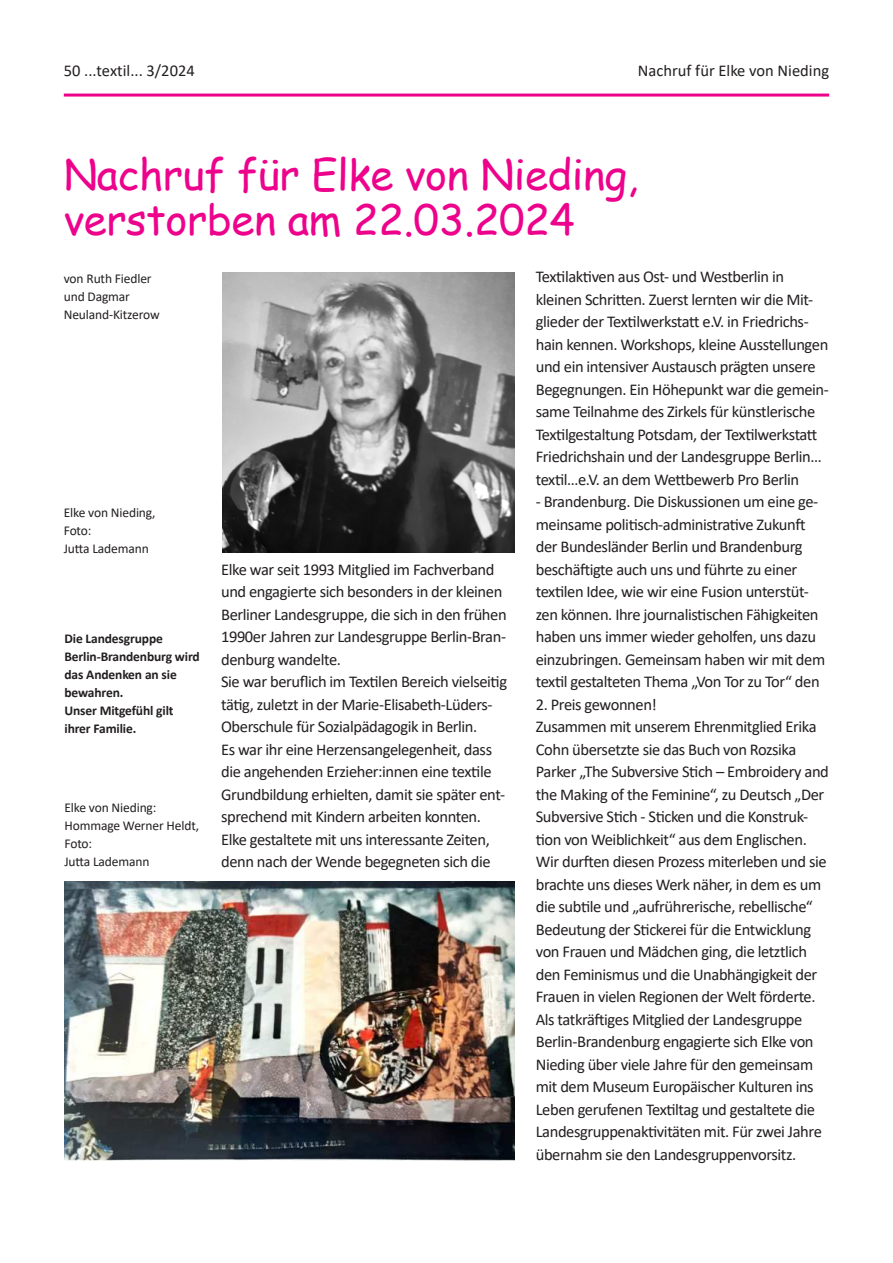
<style>
.page{position:relative;width:893px;height:1263px;background:#fff}
.page>*{position:absolute;margin:0;border:0;box-sizing:border-box;transform-origin:0 0}
.t1{font:42px/45px "Comic Sans MS";letter-spacing:-.01em;color:#ed028c}
.t2{font:16.5px/22.5px "Calibri";letter-spacing:-.025em;color:#231f20}
.t3{font:16.5px "Calibri";color:#231f20}
.t4{font:13.5px/18px "Calibri";letter-spacing:-.01em;color:#231f20}
.t5{font:700 13.5px/18px "Calibri";letter-spacing:-.01em;color:#231f20}
</style>
<div class="page">
<hr style="left:64px;top:94px;width:765px;height:3px;background:#ed028c">
<img style="left:222px;top:273px;width:292px;height:280px">
<img style="left:64px;top:881px;width:450px;height:280px">
<p class="t3" style="left:64px;top:59px;width:132px">50 ...textil... 3/2024</p>
<p class="t3" style="left:638px;top:59px;width:193px">Nachruf für Elke von Nieding</p>
<h1 class="t1" style="left:64px;top:157px;width:576px">Nachruf für Elke von Nieding, verstorben am 22.03.2024</h1>
<p class="t4" style="left:64px;top:269px;width:97px">von Ruth Fiedler und Dagmar<br>Neuland-Kitzerow</p>
<p class="t2" style="left:536px;top:265px;width:295px">Tex琀椀lak琀椀ven aus Ost- und Westberlin in kleinen Schri琀琀en. Zuerst lernten wir die Mit&shy;glieder der Tex琀椀lwerksta琀琀 e.V. in Friedrichs&shy;hain kennen. Workshops, kleine Ausstellungen und ein intensiver Austausch prägten unsere Begegnungen. Ein Höhepunkt war die gemein&shy;same Teilnahme des Zirkels für künstlerische Tex琀椀lgestaltung Potsdam, der Tex琀椀lwerksta琀琀Friedrichshain und der Landesgruppe Berlin… tex琀椀l…e.V. an dem We琀琀bewerb Pro Berlin</p>
<p class="t2" style="left:536px;top:490px;width:291px">- Brandenburg. Die Diskussionen um eine ge&shy;meinsame poli琀椀sch-administra琀椀ve Zukun昀琀der Bundesländer Berlin und Brandenburg beschä昀琀igte auch uns und führte zu einer<br>tex琀椀len Idee, wie wir eine Fusion unterstüt&shy;zen können. Ihre journalis琀椀schen Fähigkeiten haben uns immer wieder geholfen, uns dazu einzubringen. Gemeinsam haben wir mit dem tex琀椀l gestalteten Thema „Von Tor zu Tor“ den</p>
<p class="t2" style="left:536px;top:693px;width:295px">2. Preis gewonnen!<br>Zusammen mit unserem Ehrenmitglied Erika Cohn übersetzte sie das Buch von Rozsika Parker „The Subversive S琀椀ch – Embroidery and the Making of the Feminine“, zu Deutsch „Der Subversive S琀椀ch - S琀椀cken und die Konstruk-<br>琀椀on von Weiblichkeit“ aus dem Englischen.<br>Wir dur昀琀en diesen Prozess miterleben und sie brachte uns dieses Werk näher, in dem es um die sub琀椀le und „aufrührerische, rebellische“ Bedeutung der S琀椀ckerei für die Entwicklung von Frauen und Mädchen ging, die letztlich den Feminismus und die Unabhängigkeit der Frauen in vielen Regionen der Welt förderte.<br>Als tatkrä昀琀iges Mitglied der Landesgruppe Berlin-Brandenburg engagierte sich Elke von Nieding über viele Jahre für den gemeinsam mit dem Museum Europäischer Kulturen ins Leben gerufenen Tex琀椀ltag und gestaltete die Landesgruppenak琀椀vitäten mit. Für zwei Jahre übernahm sie den Landesgruppenvorsitz.</p>
<p class="t4" style="left:64px;top:504px;width:93px">Elke von Nieding,<br>Foto:<br>Ju琀琀a Lademann</p>
<p class="t2" style="left:221px;top:558px;width:288px">Elke war seit 1993 Mitglied im Fachverband und engagierte sich besonders in der kleinen Berliner Landesgruppe, die sich in den frühen 1990er Jahren zur Landesgruppe Berlin-Bran&shy;denburg wandelte.<br>Sie war beru昀氀ich im Tex琀椀len Bereich vielsei琀椀g tä琀椀g, zuletzt in der Marie-Elisabeth-Lüders-Oberschule für Sozialpädagogik in Berlin.<br>Es war ihr eine Herzensangelegenheit, dass die angehenden Erzieher:innen eine tex琀椀le Grundbildung erhielten, damit sie später ent&shy;sprechend mit Kindern arbeiten konnten.<br>Elke gestaltete mit uns interessante Zeiten, denn nach der Wende begegneten sich die</p>
<p class="t5" style="left:64px;top:630px;width:137px">Die Landesgruppe<br>Berlin-Brandenburg wird das Andenken an sie bewahren.<br>Unser Mitgefühl gilt ihrer Familie.</p>
<p class="t4" style="left:64px;top:798px;width:136px">Elke von Nieding:<br>Hommage Werner Heldt,<br>Foto:<br>Ju琀琀a Lademann</p>
</div>
